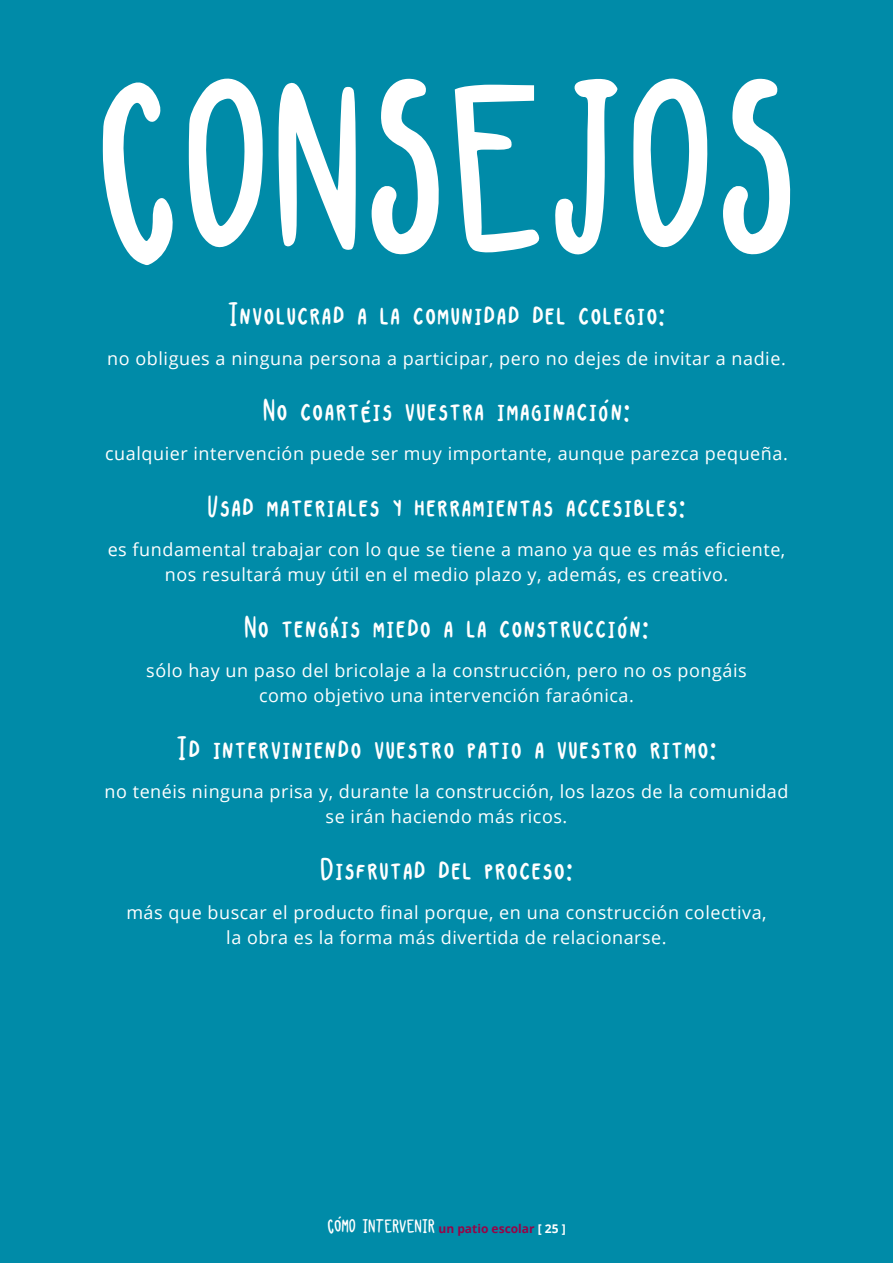
<style>
.page{position:relative;width:893px;height:1263px;background:#008ba8}
.page>*{position:absolute;margin:0;border:0;box-sizing:border-box;transform-origin:0 0}
.t1{font:267px "Kap";color:#fff}
.t2{font:36px "Kap";letter-spacing:.03em;color:#fff}
.t3{font:21px "Kap";color:#fff}
.t4{font:18px/25.5px "Open Sans";letter-spacing:.03em;color:#fff;text-align:center}
.s1{font-family:"Open Sans";font-weight:700;font-size:12px;color:#960447}
.s2{font-family:"Open Sans";font-weight:700;font-size:12px}
</style>
<div class="page">
<h1 class="t1" style="left:95px;top:39px;width:705px">CONSEJOS</h1>
<h2 class="t2" style="left:228px;top:297px;width:439px">Involucrad a la comunidad del colegio:</h2>
<p class="t4" style="left:107px;top:345px;width:677px">no obligues a ninguna persona a participar, pero no dejes de invitar a nadie.</p>
<h2 class="t2" style="left:263px;top:393px;width:369px">No coartéis vuestra imaginación:</h2>
<p class="t4" style="left:105px;top:440px;width:681px">cualquier intervención puede ser muy importante, aunque parezca pequeña.</p>
<h2 class="t2" style="left:208px;top:488px;width:479px">Usad materiales y herramientas accesibles:</h2>
<p class="t4" style="left:108px;top:536px;width:679px">es fundamental trabajar con lo que se tiene a mano ya que es más eficiente, nos resultará muy útil en el medio plazo y, además, es creativo.</p>
<h2 class="t2" style="left:244px;top:609px;width:406px">No tengáis miedo a la construcción:</h2>
<p class="t4" style="left:146px;top:657px;width:602px">sólo hay un paso del bricolaje a la construcción, pero no os pongáis como objetivo una intervención faraónica.</p>
<h2 class="t2" style="left:177px;top:730px;width:541px">Id interviniendo vuestro patio a vuestro ritmo:</h2>
<p class="t4" style="left:105px;top:778px;width:685px">no tenéis ninguna prisa y, durante la construcción, los lazos de la comunidad se irán haciendo más ricos.</p>
<h2 class="t2" style="left:320px;top:851px;width:254px">Disfrutad del proceso:</h2>
<p class="t4" style="left:126px;top:899px;width:642px">más que buscar el producto final porque, en una construcción colectiva, la obra es la forma más divertida de relacionarse.</p>
<p class="t3" style="left:327px;top:1216px;width:240px">CÓMO INTERVENIR <span class="s1">un patio escolar</span> <span class="s2">[ 25 ]</span></p>
</div>
